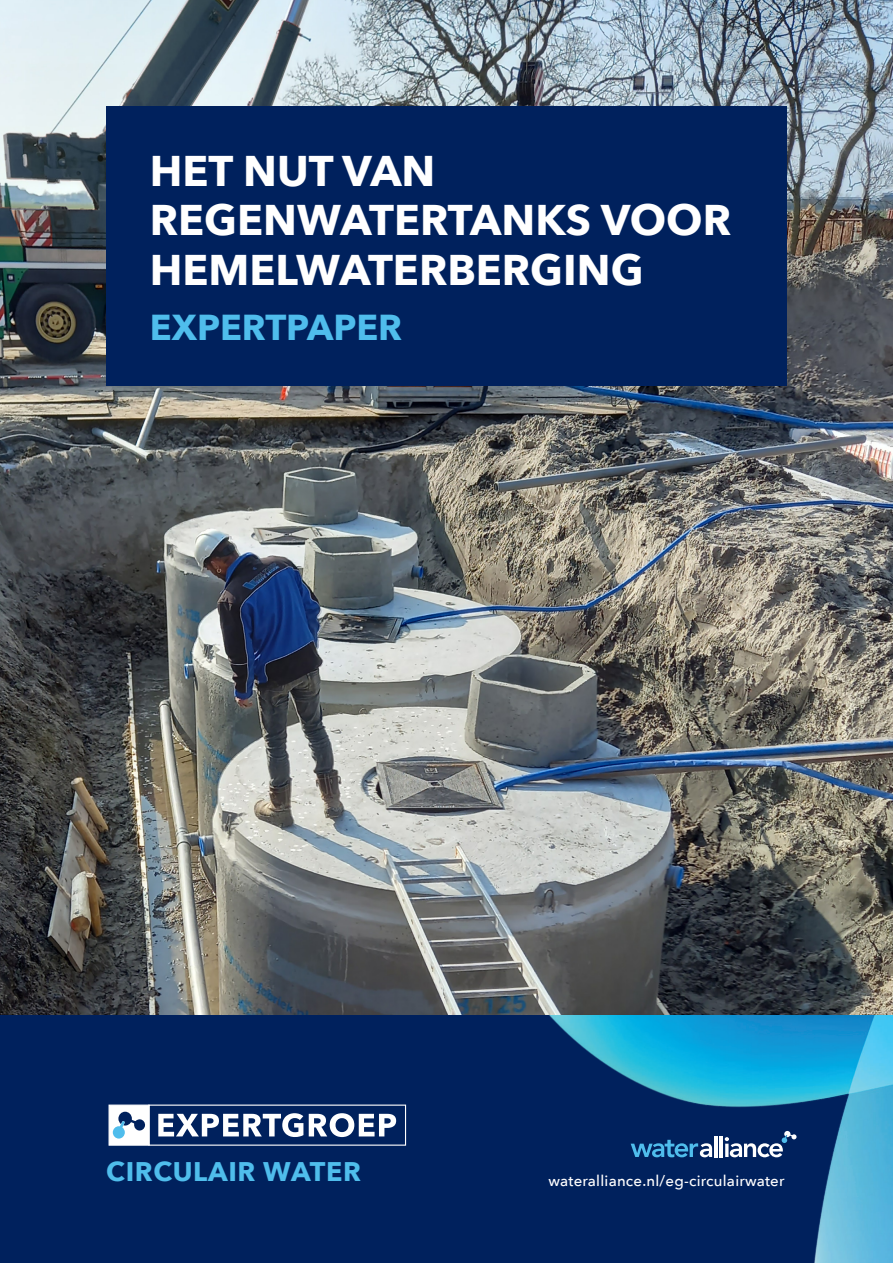
<style>
.page{position:relative;width:893px;height:1263px;background:#fff}
.page>*{position:absolute;margin:0;border:0;box-sizing:border-box;transform-origin:0 0}
.t1{font:700 42.9px/49.3px "Avenir Next";color:#fff}
.t2{font:700 36px "Avenir Next";color:#4fbdec}
.t3{font:700 26.85px "Avenir Next";letter-spacing:.025em;color:#4fbdec}
.t4{font:500 15px "Avenir Next";letter-spacing:.015em;color:#fff}
</style>
<div class="page">
<img style="left:0;top:0;width:893px;height:1016px">
<div style="left:0;top:1016px;width:893px;height:247px;background:#00215d"></div>
<img style="left:341px;top:1016px;width:552px;height:247px">
<svg style="left:158px;top:1113px;width:238px;height:24px"></svg>
<div style="left:109px;top:1104px;width:41px;height:42px;background:#fff;border:1px solid #fff"></div>
<svg style="left:113px;top:1112px;width:32px;height:26px"></svg>
<svg style="left:631px;top:1140px;width:81px;height:17px"></svg>
<hr style="left:714px;top:1136px;width:3px;height:21px;background:#fff">
<hr style="left:720px;top:1136px;width:3px;height:21px;background:#fff">
<svg style="left:725px;top:1131px;width:72px;height:26px"></svg>
<div style="left:106px;top:106px;width:681px;height:280px;background:#00215d"></div>
<p class="t1" style="left:150px;top:146px;width:287px">HET NUT VAN</p>
<p class="t1" style="left:150px;top:195px;width:583px">REGENWATERTANKS VOOR<br>HEMELWATERBERGING</p>
<p class="t2" style="left:150px;top:296px;width:254px">EXPERTPAPER</p>
<p class="t3" style="left:106px;top:1148px;width:256px">CIRCULAIR WATER</p>
<p class="t4" style="left:548px;top:1168px;width:238px">wateralliance.nl/eg-circulairwater</p>
</div>
